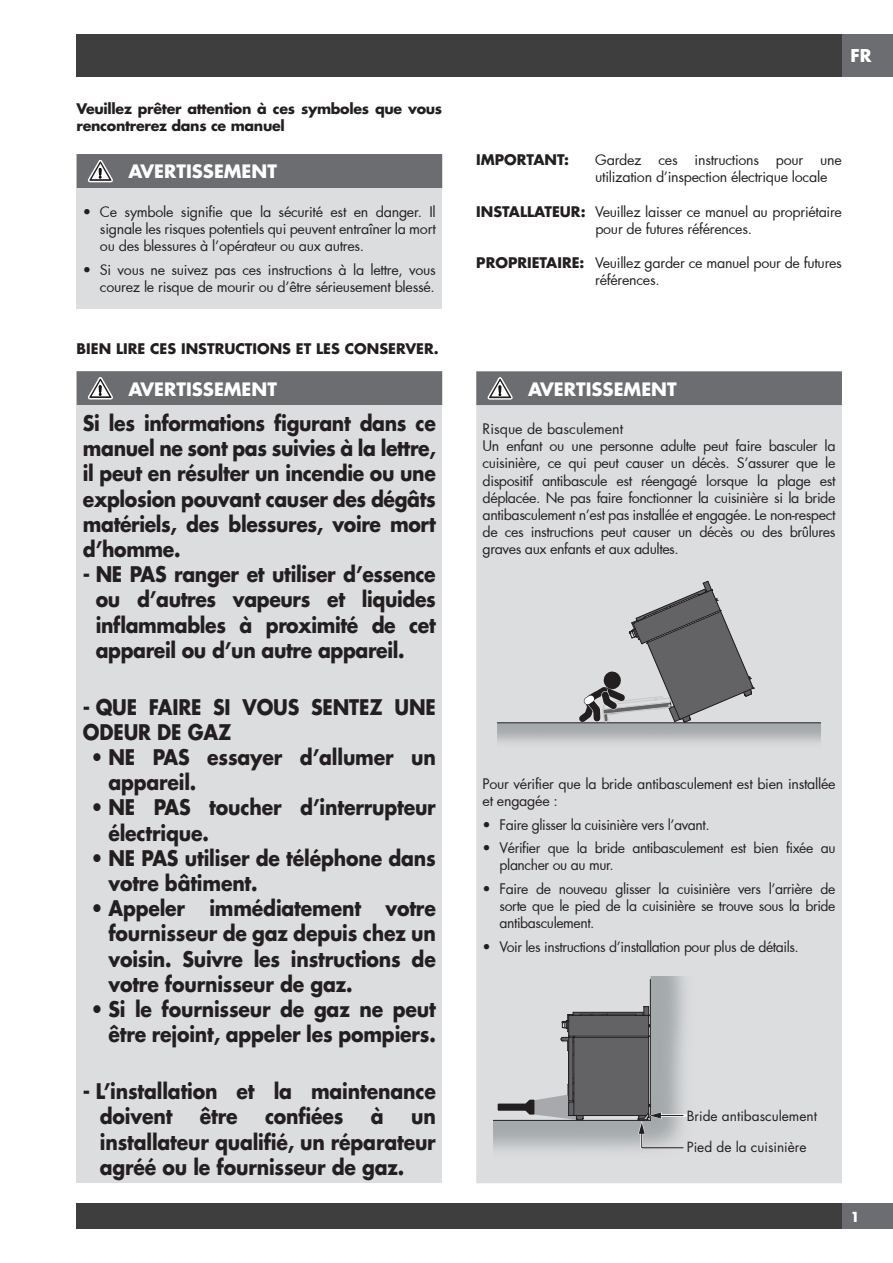
<style>
.page{position:relative;width:893px;height:1263px;background:#fff}
.page>*{position:absolute;margin:0;border:0;box-sizing:border-box;transform-origin:0 0}
.t1{font:700 21px/25.2px "Futura Std";letter-spacing:-.01em;color:#231f20;scale:.9 1}
.t2{font:700 18px "Futura Std";color:#fff}
.t3{font:700 17.25px "Futura Std";color:#fff}
.t4{font:14.25px/17.1px "Futura";letter-spacing:-.03em;color:#231f20}
.t5{font:700 14.25px/17.1px "Futura Std";letter-spacing:-.02em;color:#231f20}
.t6{font:700 14.25px "Futura Std";color:#231f20}
.t7{font:13.65px "Futura";color:#231f20}
.t8{font:700 13.5px "Futura Std";color:#fff}
.s1{font-family:"Futura";font-weight:400}
.s2{font-family:"Futura Std";font-weight:700}
</style>
<div class="page">
<div style="left:77px;top:34px;width:765px;height:43px;background:#3e3e3f"></div>
<div style="left:842px;top:34px;width:51px;height:43px;background:#6c6d70"></div>
<div style="left:77px;top:1203px;width:765px;height:26px;background:#3e3e3f"></div>
<div style="left:842px;top:1203px;width:51px;height:26px;background:#6c6d70"></div>
<div style="left:77px;top:188px;width:365px;height:121px;background:#dcdddf"></div>
<div style="left:77px;top:154px;width:365px;height:34px;background:#6c6d70"></div>
<div style="left:77px;top:405px;width:365px;height:778px;background:#dcdddf"></div>
<div style="left:77px;top:371px;width:365px;height:34px;background:#6c6d70"></div>
<div style="left:476px;top:405px;width:366px;height:778px;background:#dcdddf"></div>
<div style="left:476px;top:371px;width:366px;height:34px;background:#6c6d70"></div>
<img style="left:497px;top:630px;width:324px;height:122px">
<hr style="left:497px;top:722px;width:324px;height:1px;background:#231f20">
<svg style="left:573px;top:581px;width:181px;height:147px"></svg>
<img style="left:493px;top:976px;width:214px;height:183px">
<hr style="left:650px;top:979px;width:1px;height:142px;background:#231f20">
<hr style="left:493px;top:1120px;width:158px;height:1px;background:#231f20">
<hr style="left:659px;top:1114px;width:27px;height:3px;background:#fff">
<svg style="left:497px;top:1006px;width:187px;height:142px"></svg>
<p class="t5" style="left:77px;top:100px;width:367px">Veuillez prêter attention à ces symboles que vous rencontrerez dans ce manuel</p>
<p class="t2" style="left:128px;top:160px;width:150px">AVERTISSEMENT</p>
<p class="t4" style="left:100px;top:203px;width:337px;text-align:justify;text-indent:-17px">• Ce symbole signifie que la sécurité est en danger. Il signale les risques potentiels qui peuvent entraîner la mort ou des blessures à l’opérateur ou aux autres.</p>
<p class="t4" style="left:83px;top:261px;width:354px;text-align:right">• Si vous ne suivez pas ces instructions à la lettre, vous courez le risque de mourir ou d’être sérieusement blessé.</p>
<p class="t6" style="left:77px;top:339px;width:364px">BIEN LIRE CES INSTRUCTIONS ET LES CONSERVER.</p>
<p class="t2" style="left:128px;top:377px;width:150px">AVERTISSEMENT</p>
<h1 class="t1" style="left:83px;top:410px;width:394px;text-align:justify">Si les informations figurant dans ce manuel ne sont pas suivies à la lettre, il peut en résulter un incendie ou une explosion pouvant causer des dégâts matériels, des blessures, voire mort d’homme.</h1>
<h1 class="t1" style="left:96px;top:561px;width:379px;text-align:justify;text-indent:-13px">- NE PAS ranger et utiliser d’essence ou d’autres vapeurs et liquides inflammables à proximité de cet appareil ou d’un autre appareil.</h1>
<h1 class="t1" style="left:83px;top:694px;width:394px">- QUE FAIRE SI VOUS SENTEZ UNE<br>ODEUR DE GAZ</h1>
<h1 class="t1" style="left:108px;top:744px;width:365px;text-indent:-17px"><span class="s1">•</span> NE PAS essayer d’allumer un appareil.</h1>
<h1 class="t1" style="left:108px;top:795px;width:365px;text-indent:-17px"><span class="s1">•</span> NE PAS toucher d’interrupteur électrique.</h1>
<h1 class="t1" style="left:108px;top:845px;width:365px;text-indent:-17px"><span class="s1">•</span> NE PAS utiliser de téléphone dans votre bâtiment.</h1>
<h1 class="t1" style="left:108px;top:895px;width:365px;text-align:justify;text-indent:-17px"><span class="s1">•</span> Appeler immédiatement votre fournisseur de gaz depuis chez un voisin. Suivre les instructions de votre fournisseur de gaz.</h1>
<h1 class="t1" style="left:91px;top:996px;width:384px;text-align:right"><span class="s1">•</span> Si le fournisseur de gaz ne peut être rejoint, appeler les pompiers.</h1>
<h1 class="t1" style="left:100px;top:1078px;width:375px;text-indent:-17px">- L’installation et la maintenance doivent</h1>
<h1 class="t1" style="left:200px;top:1103px;width:44px">être</h1>
<h1 class="t1" style="left:265px;top:1103px;width:89px">confiées</h1>
<h1 class="t1" style="left:371px;top:1103px;width:16px">à</h1>
<h1 class="t1" style="left:100px;top:1103px;width:375px;text-align:justify;text-indent:311px">un installateur qualifié, un réparateur agréé ou le fournisseur de gaz.</h1>
<p class="t3" style="left:850px;top:44px;width:23px">FR</p>
<p class="t6" style="left:476px;top:150px;width:94px">IMPORTANT:</p>
<p class="t4" style="left:595px;top:151px;width:248px">Gardez ces instructions pour une utilization d’inspection électrique locale</p>
<p class="t4" style="left:595px;top:203px;width:248px;text-indent:-119px"><span class="s2">INSTALLATEUR:</span> Veuillez laisser ce manuel au propriétaire pour de futures références.</p>
<p class="t4" style="left:595px;top:254px;width:248px;text-indent:-119px"><span class="s2">PROPRIETAIRE:</span> Veuillez garder ce manuel pour de futures références.</p>
<p class="t2" style="left:528px;top:377px;width:150px">AVERTISSEMENT</p>
<p class="t4" style="left:482px;top:420px;width:355px">Risque de basculement<br>Un enfant ou une personne adulte peut faire basculer la cuisinière, ce qui peut causer un décès. S’assurer que le dispositif antibascule est réengagé lorsque la plage est déplacée. Ne pas faire fonctionner la cuisinière si la bride antibasculement n’est pas installée et engagée. Le non-respect de ces instructions peut causer un décès ou des brûlures graves aux enfants et aux adultes.</p>
<p class="t4" style="left:483px;top:775px;width:354px">Pour vérifier que la bride antibasculement est bien installée et engagée :</p>
<p class="t4" style="left:483px;top:816px;width:228px">• Faire glisser la cuisinière vers l’avant.</p>
<p class="t4" style="left:500px;top:839px;width:337px;text-indent:-17px">• Vérifier que la bride antibasculement est bien fixée au plancher ou au mur.</p>
<p class="t4" style="left:500px;top:880px;width:337px;text-align:justify;text-indent:-17px">• Faire de nouveau glisser la cuisinière vers l’arrière de sorte que le pied de la cuisinière se trouve sous la bride antibasculement.</p>
<p class="t4" style="left:482px;top:937px;width:318px">• Voir les instructions d’installation pour plus de détails.</p>
<p class="t7" style="left:687px;top:1106px;width:132px">Bride antibasculement</p>
<p class="t7" style="left:687px;top:1137px;width:121px">Pied de la cuisinière</p>
<p class="t8" style="left:850px;top:1208px;width:11px">1</p>
</div>
